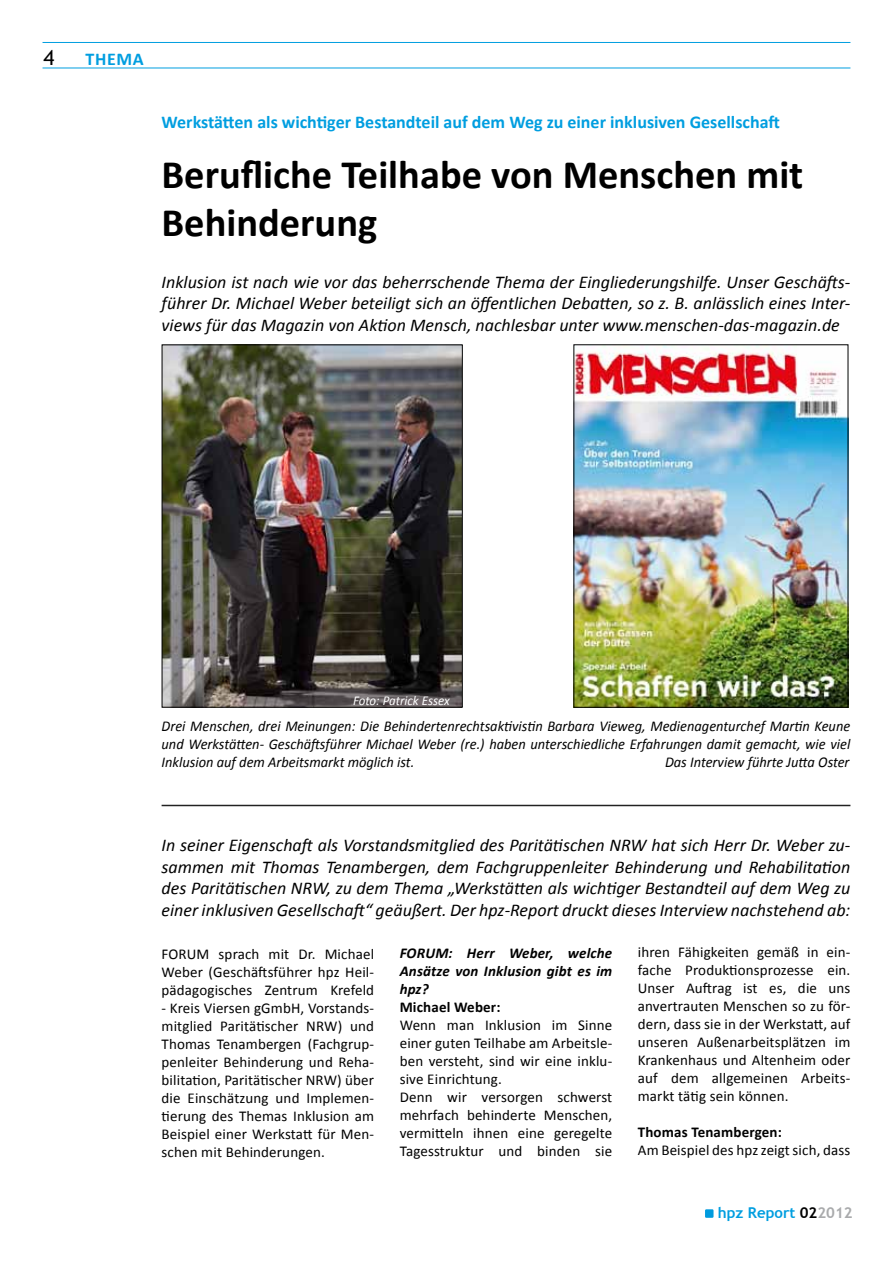
<style>
.page{position:relative;width:893px;height:1263px;background:#fff}
.page>*{position:absolute;margin:0;border:0;box-sizing:border-box;transform-origin:0 0}
.t1{font:700 40.5px/48.6px "Calibri";color:#000}
.t2{font:21px "Trebuchet MS";color:#000}
.t3{font:italic 18px/21.6px "Calibri";color:#000;text-align:justify}
.t4{font:700 18px "Calibri";color:#009ee0}
.t5{font:15px/18px "Calibri";letter-spacing:.01em;color:#000;text-align:justify}
.t6{font:italic 15px/18px "Calibri";color:#000;text-align:justify;scale:.96 1}
.t7{font:italic 700 15px/18px "Calibri";letter-spacing:.01em;color:#000;text-align:justify}
.t8{font:700 15px "Calibri";letter-spacing:.01em;color:#000}
.t9{font:700 15px "Trebuchet MS";color:#009ee0}
.t10{font:italic 13.5px "Calibri";color:#fff;scale:.96 1}
.s1{color:#000}
.s2{color:#a9aaac}
</style>
<div class="page">
<div style="left:705px;top:1209px;width:8px;height:9px;background:#009bde"></div>
<img style="left:164px;top:346px;width:297px;height:360px">
<div style="left:162px;top:344px;width:301px;height:364px;border:1px solid #000"></div>
<img style="left:575px;top:346px;width:271px;height:360px">
<div style="left:573px;top:344px;width:275px;height:364px;border:1px solid #000"></div>
<hr style="left:43px;top:42px;width:807px;height:1px;background:#009ee0">
<hr style="left:43px;top:68px;width:807px;height:1px;background:#009ee0">
<hr style="left:162px;top:805px;width:688px;height:1px;background:#000">
<h2 class="t2" style="left:44px;top:46px;width:13px">4</h2>
<p class="t4" style="left:85px;top:47px;width:23px">Thema</p>
<p class="t4" style="left:162px;top:110px;width:620px">Werkstätten als wichtiger Bestandteil auf dem Weg zu einer inklusiven Gesellschaft</p>
<h1 class="t1" style="left:162px;top:150px;width:643px">Berufliche Teilhabe von Menschen mit<br>Behinderung</h1>
<p class="t3" style="left:162px;top:270px;width:690px">Inklusion ist nach wie vor das beherrschende Thema der Eingliederungshilfe. Unser Geschäfts&shy;führer Dr. Michael Weber beteiligt sich an öffentlichen Debatten, so z. B. anlässlich eines Inter&shy;views für das Magazin von Aktion Mensch, nachlesbar unter www.menschen-das-magazin.de</p>
<p class="t10" style="left:353px;top:692px;width:102px">Foto: Patrick Essex</p>
<p class="t6" style="left:162px;top:716px;width:719px">Drei Menschen, drei Meinungen: Die Behindertenrechtsaktivistin Barbara Vieweg, Medienagenturchef Martin Keune und Werkstätten- Geschäftsführer Michael Weber (re.) haben unterschiedliche Erfahrungen damit gemacht, wie viel Inklusion auf dem Arbeitsmarkt möglich ist.</p>
<p class="t6" style="left:665px;top:752px;width:194px">Das Interview führte Jutta Oster</p>
<p class="t3" style="left:162px;top:834px;width:690px">In seiner Eigenschaft als Vorstandsmitglied des Paritätischen NRW hat sich Herr Dr. Weber zu&shy;sammen mit Thomas Tenambergen, dem Fachgruppenleiter Behinderung und Rehabilitation des Paritätischen NRW, zu dem Thema „Werkstätten als wichtiger Bestandteil auf dem Weg zu einer inklusiven Gesellschaft“ geäußert. Der hpz-Report druckt dieses Interview nachstehend ab:</p>
<p class="t5" style="left:162px;top:944px;width:214px">FORUM sprach mit Dr. Michael Weber (Geschäftsführer hpz Heil&shy;pädagogisches Zentrum Krefeld</p>
<p class="t5" style="left:162px;top:998px;width:214px">- Kreis Viersen gGmbH, Vorstands&shy;mitglied Paritätischer NRW) und Thomas Tenambergen (Fachgrup&shy;penleiter Behinderung und Reha&shy;bilitation, Paritätischer NRW) über die Einschätzung und Implemen&shy;tierung des Themas Inklusion am Beispiel einer Werkstatt für Men&shy;schen mit Behinderungen.</p>
<p class="t7" style="left:400px;top:944px;width:214px">FORUM: Herr Weber, welche Ansätze von Inklusion gibt es im hpz?</p>
<p class="t8" style="left:400px;top:997px;width:102px">Michael Weber:</p>
<p class="t5" style="left:400px;top:1016px;width:214px;text-align:left">Wenn man Inklusion im Sinne einer guten Teilhabe am Arbeitsle&shy;ben versteht, sind wir eine inklu&shy;sive Einrichtung.<br>Denn wir versorgen schwerst mehrfach behinderte Menschen, vermitteln ihnen eine geregelte<br>Tagesstruktur und binden sie</p>
<p class="t5" style="left:638px;top:943px;width:214px">ihren Fähigkeiten gemäß in ein&shy;fache Produktionsprozesse ein.<br>Unser Auftrag ist es, die uns anvertrauten Menschen so zu för&shy;dern, dass sie in der Werkstatt, auf unseren Außenarbeitsplätzen im Krankenhaus und Altenheim oder auf dem allgemeinen Arbeits&shy;markt tätig sein können.</p>
<p class="t8" style="left:638px;top:1123px;width:146px">Thomas Tenambergen:</p>
<p class="t5" style="left:638px;top:1141px;width:214px">Am Beispiel des hpz zeigt sich, dass</p>
<p class="t9" style="left:718px;top:1203px;width:136px">hpz Report <span class="s1">02</span><span class="s2">2012</span></p>
</div>
